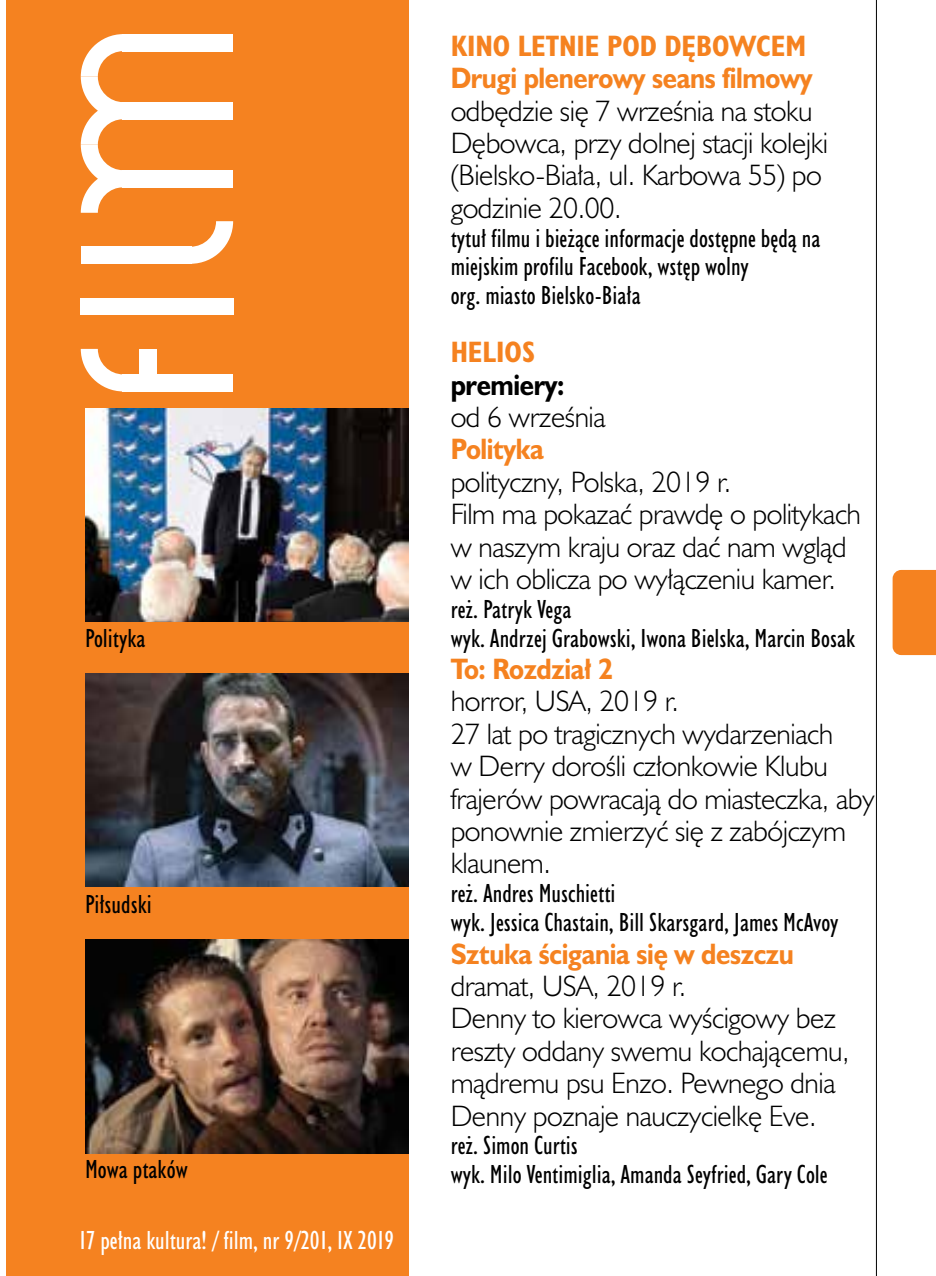
<style>
.page{position:relative;width:936px;height:1276px;background:#fff}
.page>*{position:absolute;margin:0;border:0;box-sizing:border-box;transform-origin:0 0}
.t1{font:300 27px/32.4px "Humanst 521 Lt PL";letter-spacing:-.015em;color:#000}
.t2{font:700 27px "Humanst 521 PL";letter-spacing:-.015em;color:#f58220;scale:.9 1}
.t3{font:700 27px "Humanst 521 Cn PL";color:#f58220}
.t4{font:700 27px "Humanst 521 PL";letter-spacing:-.015em;color:#000;scale:.9 1}
.t5{font:24px/28.8px "Humanst 521 Cn PL";color:#000}
.t6{font:24px "Humanst 521 Cn PL";color:#fff}
</style>
<div class="page">
<div style="left:6px;top:0;width:402px;height:1276px;background:#f58220"></div>
<div style="left:81px;top:298px;width:153px;height:17px;background:#fff"></div>
<div style="left:122px;top:374px;width:111px;height:17px;background:#fff"></div>
<svg style="left:81px;top:349px;width:41px;height:42px"></svg>
<div style="left:81px;top:247px;width:110px;height:17px;background:#fff"></div>
<svg style="left:190px;top:221px;width:43px;height:43px"></svg>
<div style="left:122px;top:170px;width:111px;height:17px;background:#fff"></div>
<div style="left:122px;top:102px;width:111px;height:17px;background:#fff"></div>
<div style="left:122px;top:34px;width:111px;height:17px;background:#fff"></div>
<svg style="left:81px;top:34px;width:42px;height:179px"></svg>
<div style="left:139px;top:349px;width:18px;height:34px;background:#fff"></div>
<hr style="left:875px;top:0;width:1px;height:1276px;background:#000">
<div style="left:892px;top:570px;width:43px;height:85px;background:#f58220"></div>
<img style="left:85px;top:408px;width:323px;height:214px">
<img style="left:85px;top:673px;width:323px;height:213px">
<img style="left:85px;top:940px;width:323px;height:213px">
<p class="t5" style="left:85px;top:623px;width:62px">Polityka</p>
<p class="t5" style="left:85px;top:889px;width:68px">Piłsudski</p>
<p class="t5" style="left:85px;top:1154px;width:104px">Mowa ptaków</p>
<p class="t6" style="left:79px;top:1225px;width:317px">17 pełna kultura! / film, nr 9/201, IX 2019</p>
<p class="t3" style="left:450px;top:27px;width:357px">KINO LETNIE POD DĘBOWCEM</p>
<p class="t2" style="left:450px;top:60px;width:404px">Drugi plenerowy seans filmowy</p>
<p class="t1" style="left:450px;top:94px;width:379px">odbędzie się 7 września na stoku<br>Dębowca, przy dolnej stacji kolejki (Bielsko-Biała, ul. Karbowa 55) po godzinie 20.00.</p>
<p class="t5" style="left:450px;top:223px;width:371px">tytuł filmu i bieżące informacje dostępne będą na miejskim profilu Facebook, wstęp wolny<br>org. miasto Bielsko-Biała</p>
<p class="t3" style="left:450px;top:333px;width:86px">HELIOS</p>
<p class="t4" style="left:450px;top:366px;width:128px">premiery:</p>
<p class="t1" style="left:450px;top:400px;width:157px">od 6 września</p>
<p class="t2" style="left:450px;top:431px;width:105px">Polityka</p>
<p class="t1" style="left:450px;top:465px;width:412px">polityczny, Polska, 2019 r.<br>Film ma pokazać prawdę o politykach w naszym kraju oraz dać nam wgląd w ich oblicza po wyłączeniu kamer.</p>
<p class="t5" style="left:450px;top:594px;width:406px">reż. Patryk Vega<br>wyk. Andrzej Grabowski, Iwona Bielska, Marcin Bosak</p>
<p class="t2" style="left:450px;top:650px;width:182px">To: Rozdział 2</p>
<p class="t1" style="left:450px;top:684px;width:425px">horror, USA, 2019 r.<br>27 lat po tragicznych wydarzeniach<br>w Derry dorośli członkowie Klubu frajerów powracają do miasteczka, aby ponownie zmierzyć się z zabójczym klaunem.</p>
<p class="t5" style="left:450px;top:879px;width:389px">reż. Andres Muschietti<br>wyk. Jessica Chastain, Bill Skarsgard, James McAvoy</p>
<p class="t2" style="left:450px;top:935px;width:383px">Sztuka ścigania się w deszczu</p>
<p class="t1" style="left:450px;top:969px;width:400px">dramat, USA, 2019 r.<br>Denny to kierowca wyścigowy bez reszty oddany swemu kochającemu, mądremu psu Enzo. Pewnego dnia<br>Denny poznaje nauczycielkę Eve.</p>
<p class="t5" style="left:450px;top:1131px;width:378px">reż. Simon Curtis<br>wyk. Milo Ventimiglia, Amanda Seyfried, Gary Cole</p>
</div>
